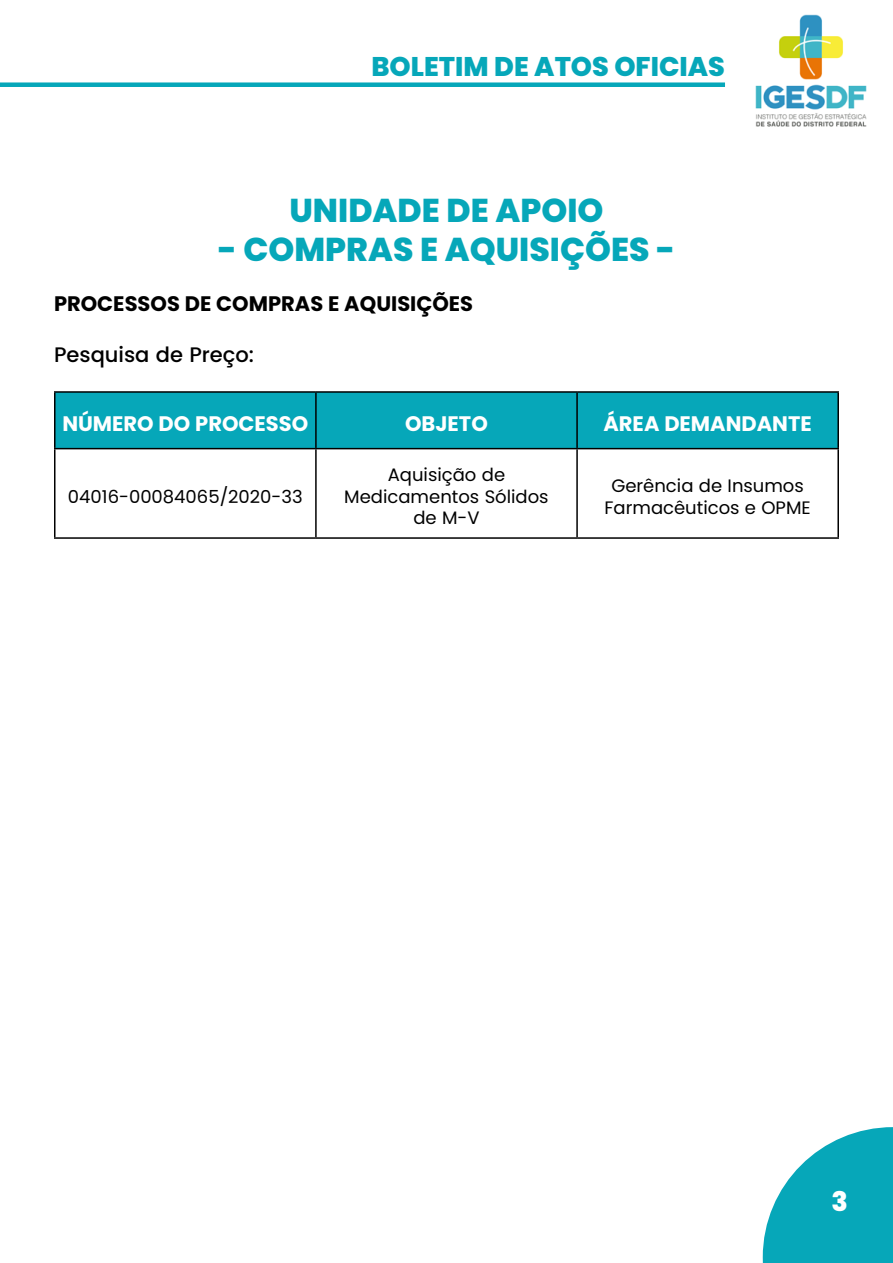
<style>
.page{position:relative;width:893px;height:1263px;background:#fff}
.page>*{position:absolute;margin:0;border:0;box-sizing:border-box;transform-origin:0 0}
.t1{font:800 33px "Poppins";color:#06a7b9}
.t2{font:800 27px "Poppins";color:#06a7b9}
.t3{font:800 27px "Poppins";color:#fff}
.t4{font:700 21px "Poppins";color:#fff}
.t5{font:700 21px "Poppins";color:#000}
.t6{font:500 21px "Poppins";color:#000}
.t7{font:18px/21.6px "Poppins";color:#000;text-align:center}
</style>
<div class="page">
<div style="left:0;top:82px;width:725px;height:5px;background:#06a7b9"></div>
<svg style="left:763px;top:1127px;width:130px;height:136px"></svg>
<img style="left:755px;top:14px;width:112px;height:113px">
<div style="left:56px;top:393px;width:781px;height:55px;background:#06a7b9"></div>
<hr style="left:54px;top:391px;width:262px;height:2px;background:#000">
<hr style="left:54px;top:393px;width:2px;height:55px;background:#000">
<hr style="left:316px;top:391px;width:261px;height:2px;background:#000">
<hr style="left:315px;top:393px;width:2px;height:55px;background:#000">
<hr style="left:577px;top:391px;width:262px;height:2px;background:#000">
<hr style="left:576px;top:393px;width:2px;height:55px;background:#000">
<hr style="left:837px;top:393px;width:2px;height:55px;background:#000">
<hr style="left:54px;top:448px;width:262px;height:1px;background:#000">
<hr style="left:54px;top:449px;width:2px;height:88px;background:#000">
<hr style="left:316px;top:448px;width:261px;height:1px;background:#000">
<hr style="left:315px;top:449px;width:2px;height:88px;background:#000">
<hr style="left:577px;top:448px;width:262px;height:1px;background:#000">
<hr style="left:576px;top:449px;width:2px;height:88px;background:#000">
<hr style="left:837px;top:449px;width:2px;height:88px;background:#000">
<hr style="left:54px;top:537px;width:262px;height:2px;background:#000">
<hr style="left:316px;top:537px;width:261px;height:2px;background:#000">
<hr style="left:577px;top:537px;width:262px;height:2px;background:#000">
<h2 class="t2" style="left:371px;top:51px;width:355px">BOLETIM DE ATOS OFICIAS</h2>
<h1 class="t1" style="left:289px;top:191px;width:316px">UNIDADE DE APOIO</h1>
<h1 class="t1" style="left:218px;top:231px;width:459px">- COMPRAS E AQUISIÇÕES -</h1>
<p class="t5" style="left:54px;top:292px;width:421px">PROCESSOS DE COMPRAS E AQUISIÇÕES</p>
<p class="t6" style="left:54px;top:342px;width:201px">Pesquisa de Preço:</p>
<p class="t4" style="left:62px;top:412px;width:247px">NÚMERO DO PROCESSO</p>
<p class="t4" style="left:405px;top:412px;width:84px">OBJETO</p>
<p class="t4" style="left:603px;top:412px;width:210px">ÁREA DEMANDANTE</p>
<p class="t7" style="left:68px;top:486px;width:236px">04016-00084065/2020-33</p>
<p class="t7" style="left:344px;top:464px;width:206px">Aquisição de<br>Medicamentos Sólidos de M-V</p>
<p class="t7" style="left:604px;top:475px;width:208px">Gerência de Insumos<br>Farmacêuticos e OPME</p>
<h2 class="t3" style="left:832px;top:1185px;width:18px">3</h2>
</div>
